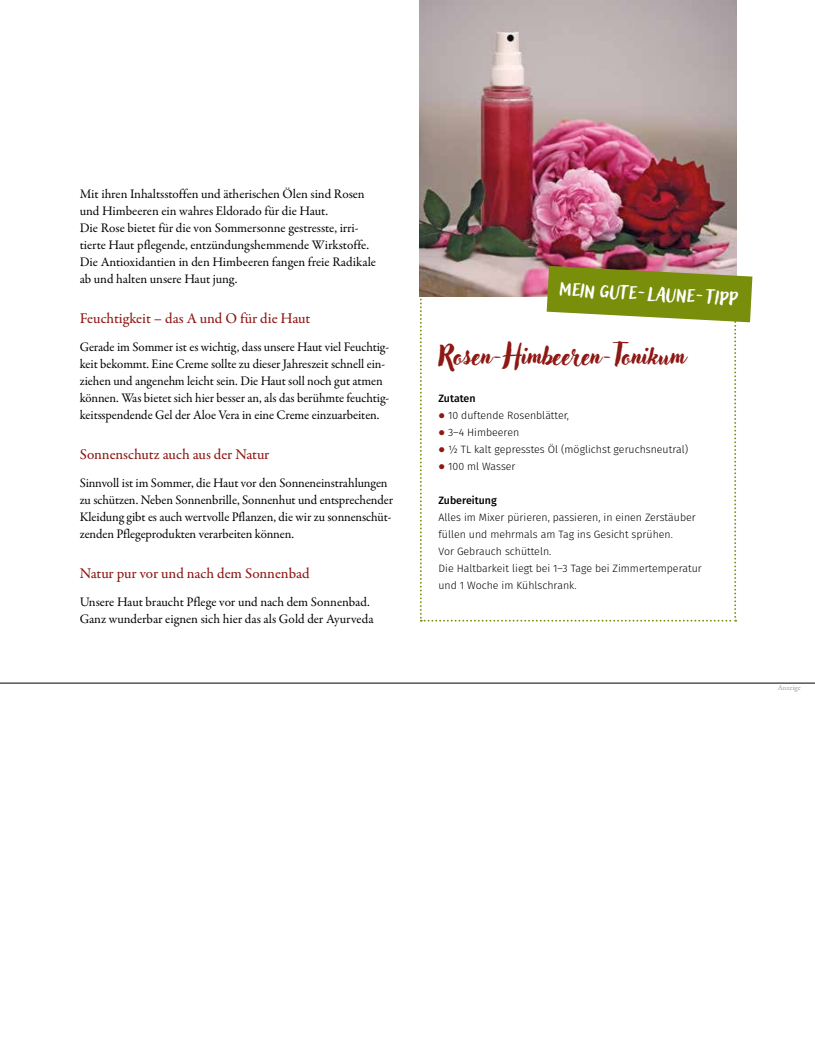
<style>
.page{position:relative;width:815px;height:1053px;background:#fff}
.page>*{position:absolute;margin:0;border:0;box-sizing:border-box;transform-origin:0 0}
.t1{font:26.12px "Adlery Pro Blockletter";color:#fff}
.t2{font:25px "Adlery Pro";color:#8d1814}
.t3{font:500 15px "Garamond Premr Pro";letter-spacing:-.005em;color:#8d1814}
.t4{font:13.12px/17px "Garamond Premr Pro";letter-spacing:-.005em;color:#000}
.t5{font:300 10.62px/17px "Fira Sans";color:#000}
.t6{font:500 10.62px "Fira Sans";color:#000}
.t7{font:7.5px "Garamond Premr Pro";color:#9d9d9c}
.s1{font-weight:500}
.s2{color:#8d1814}
</style>
<div class="page">
<hr style="left:0;top:682px;width:815px;height:1px;background:#000">
<img style="left:420px;top:0;width:316px;height:124px">
<img style="left:420px;top:124px;width:332px;height:497px">
<p class="t4" style="left:80px;top:186px;width:298px">Mit ihren Inhaltsstoffen und ätherischen Ölen sind Rosen und Himbeeren ein wahres Eldorado für die Haut.<br>Die Rose bietet für die von Sommersonne gestresste, irri&shy;tierte Haut pflegende, entzündungshemmende Wirkstoffe.<br>Die Antioxidantien in den Himbeeren fangen freie Radikale ab und halten unsere Haut jung.</p>
<p class="t3" style="left:80px;top:309px;width:232px">Feuchtigkeit – das A und O für die Haut</p>
<p class="t4" style="left:80px;top:339px;width:311px">Gerade im Sommer ist es wichtig, dass unsere Haut viel Feuchtig&shy;keit bekommt. Eine Creme sollte zu dieser Jahreszeit schnell ein&shy;ziehen und angenehm leicht sein. Die Haut soll noch gut atmen können. Was bietet sich hier besser an, als das berühmte feuchtig&shy;keitsspendende Gel der Aloe Vera in eine Creme einzuarbeiten.</p>
<p class="t3" style="left:80px;top:445px;width:191px">Sonnenschutz auch aus der Natur</p>
<p class="t4" style="left:80px;top:475px;width:315px">Sinnvoll ist im Sommer, die Haut vor den Sonneneinstrahlungen zu schützen. Neben Sonnenbrille, Sonnenhut und entsprechender Kleidung gibt es auch wertvolle Pflanzen, die wir zu sonnenschüt&shy;zenden Pflegeprodukten verarbeiten können.</p>
<p class="t3" style="left:80px;top:564px;width:231px">Natur pur vor und nach dem Sonnenbad</p>
<p class="t4" style="left:80px;top:594px;width:295px">Unsere Haut braucht Pflege vor und nach dem Sonnenbad.<br>Ganz wunderbar eignen sich hier das als Gold der Ayurveda</p>
<h1 class="t1" style="left:560px;top:273px;width:180px;rotate:3deg">Mein gute-Laune-Tipp</h1>
<h2 class="t2" style="left:438px;top:341px;width:248px">Rosen-Himbeeren-Tonikum</h2>
<p class="t5" style="left:438px;top:390px;width:251px"><span class="s1">Zutaten<br></span><span class="s2">⦁</span> 10 duftende Rosenblätter,<br><span class="s2">⦁</span> 3–4 Himbeeren<br><span class="s2">⦁</span> ½ TL kalt gepresstes Öl (möglichst geruchsneutral) <span class="s2">⦁</span> 100 ml Wasser</p>
<p class="t6" style="left:438px;top:492px;width:60px">Zubereitung</p>
<p class="t5" style="left:438px;top:509px;width:265px">Alles im Mixer pürieren, passieren, in einen Zerstäuber füllen und mehrmals am Tag ins Gesicht sprühen.<br>Vor Gebrauch schütteln.<br>Die Haltbarkeit liegt bei 1–3 Tage bei Zimmertemperatur und 1 Woche im Kühlschrank.</p>
<p class="t7" style="left:778px;top:683px;width:24px">Anzeige</p>
</div>
